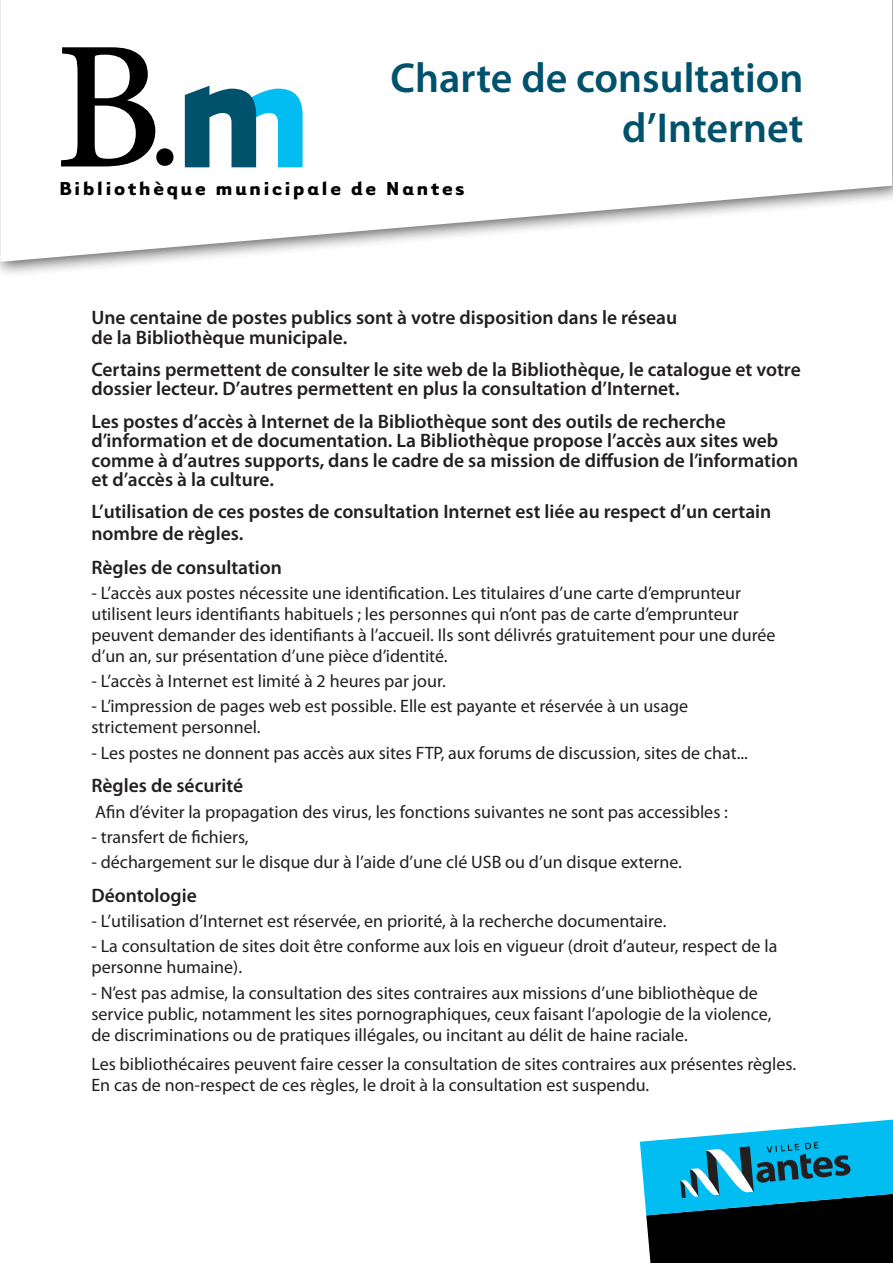
<style>
.page{position:relative;width:893px;height:1263px;background:#fff}
.page>*{position:absolute;margin:0;border:0;box-sizing:border-box;transform-origin:0 0}
.t1{font:700 192px "Tarzana Wide OT";color:#00526c;scale:.79 1}
.t2{font:600 42px/50.4px "Myriad Pro";color:#00526c;text-align:right}
.t3{font:700 21.75px "Tarzana Nar OT";letter-spacing:.08em;color:#000;scale:1.27 1}
.t4{font:600 19.5px/19.5px "Myriad Pro";color:#231f20}
.t5{font:18px/21px "Myriad Pro";color:#231f20}
</style>
<div class="page">
<svg style="left:640px;top:1119px;width:253px;height:144px;background:#227289"></svg>
<div style="left:0;top:0;width:893px;height:278px;background:#231f20;opacity:.75"></div>
<svg style="left:0;top:0;width:892px;height:262px"></svg>
<svg style="left:250px;top:89px;width:53px;height:78px"></svg>
<svg style="left:60px;top:46px;width:96px;height:122px"></svg>
<div style="left:157px;top:149px;width:15px;height:16px;background:#000;border-radius:50%"></div>
<div style="left:156px;top:148px;width:18px;height:18px;border:2px solid #000;border-radius:50%"></div>
<h1 class="t1" style="left:176px;top:-18px;width:112px">n</h1>
<h2 class="t2" style="left:391px;top:51px;width:414px">Charte de consultation d’Internet</h2>
<p class="t3" style="left:59px;top:174px;width:321px">Bibliothèque municipale de Nantes</p>
<p class="t4" style="left:91px;top:307px;width:587px">Une centaine de postes publics sont à votre disposition dans le réseau de la Bibliothèque municipale.</p>
<p class="t4" style="left:91px;top:359px;width:711px">Certains permettent de consulter le site web de la Bibliothèque, le catalogue et votre dossier lecteur. D’autres permettent en plus la consultation d’Internet.</p>
<p class="t4" style="left:91px;top:411px;width:708px">Les postes d’accès à Internet de la Bibliothèque sont des outils de recherche d’information et de documentation. La Bibliothèque propose l’accès aux sites web comme à d’autres supports, dans le cadre de sa mission de diffusion de l’information et d’accès à la culture.</p>
<p class="t4" style="left:91px;top:500px;width:681px;line-height:21.6px">L’utilisation de ces postes de consultation Internet est liée au respect d’un certain nombre de règles.</p>
<p class="t4" style="left:91px;top:557px;width:192px">Règles de consultation</p>
<p class="t5" style="left:91px;top:582px;width:685px">- L’accès aux postes nécessite une identification. Les titulaires d’une carte d’emprunteur utilisent leurs identifiants habituels ; les personnes qui n’ont pas de carte d’emprunteur peuvent demander des identifiants à l’accueil. Ils sont délivrés gratuitement pour une durée d’un an, sur présentation d’une pièce d’identité.</p>
<p class="t5" style="left:91px;top:670px;width:356px">- L’accès à Internet est limité à 2 heures par jour.</p>
<p class="t5" style="left:91px;top:696px;width:598px">- L’impression de pages web est possible. Elle est payante et réservée à un usage strictement personnel.</p>
<p class="t5" style="left:91px;top:742px;width:658px">- Les postes ne donnent pas accès aux sites FTP, aux forums de discussion, sites de chat...</p>
<p class="t4" style="left:91px;top:776px;width:153px">Règles de sécurité</p>
<p class="t5" style="left:95px;top:801px;width:634px">Afin d’éviter la propagation des virus, les fonctions suivantes ne sont pas accessibles :</p>
<p class="t5" style="left:91px;top:826px;width:159px">- transfert de fichiers,</p>
<p class="t5" style="left:91px;top:851px;width:592px">- déchargement sur le disque dur à l’aide d’une clé USB ou d’un disque externe.</p>
<p class="t4" style="left:91px;top:885px;width:107px">Déontologie</p>
<p class="t5" style="left:91px;top:910px;width:576px">- L’utilisation d’Internet est réservée, en priorité, à la recherche documentaire.</p>
<p class="t5" style="left:91px;top:936px;width:687px">- La consultation de sites doit être conforme aux lois en vigueur (droit d’auteur, respect de la personne humaine).</p>
<p class="t5" style="left:91px;top:982px;width:681px">- N’est pas admise, la consultation des sites contraires aux missions d’une bibliothèque de service public, notamment les sites pornographiques, ceux faisant l’apologie de la violence, de discriminations ou de pratiques illégales, ou incitant au délit de haine raciale.</p>
<p class="t5" style="left:91px;top:1053px;width:706px">Les bibliothécaires peuvent faire cesser la consultation de sites contraires aux présentes règles.<br>En cas de non-respect de ces règles, le droit à la consultation est suspendu.</p>
</div>
